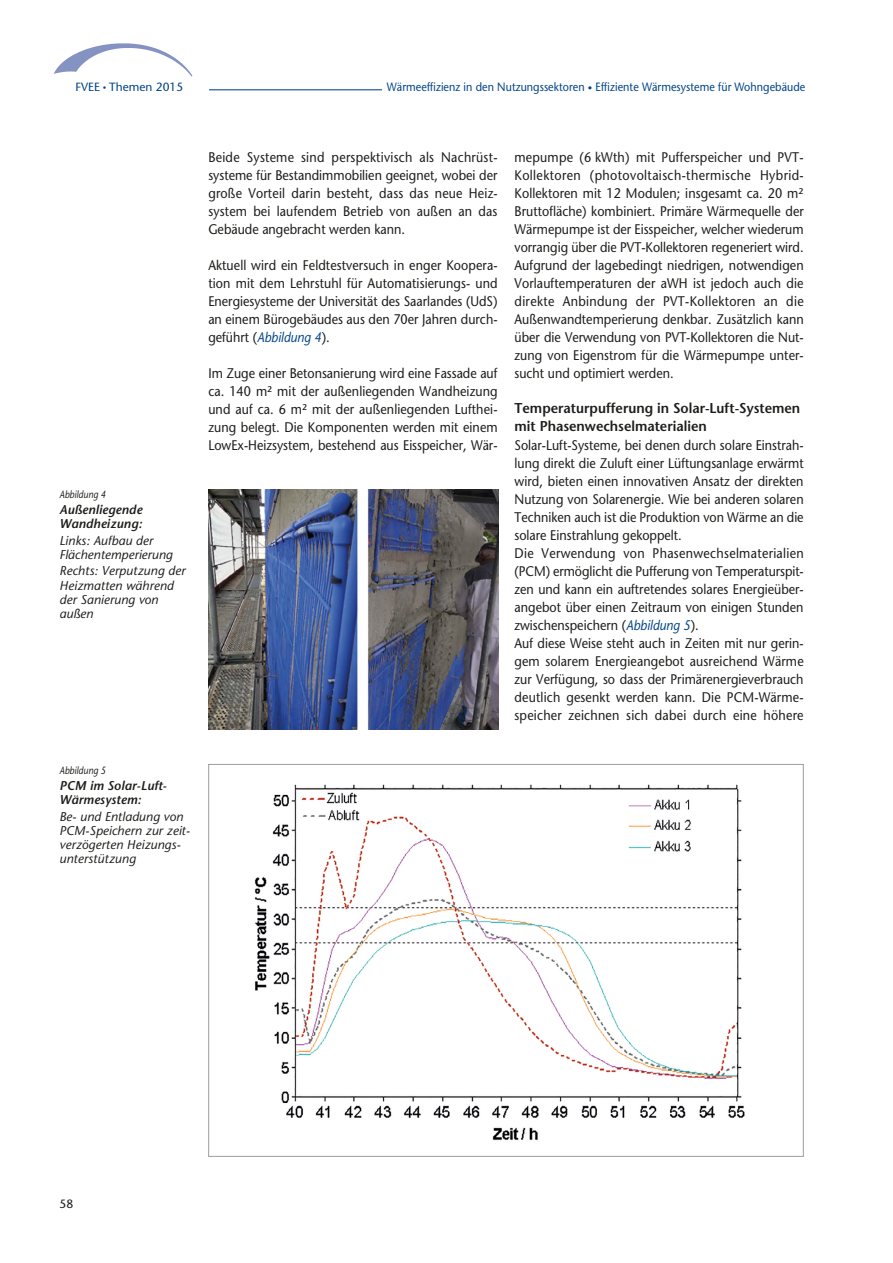
<style>
.page{position:relative;width:893px;height:1263px;background:#fff}
.page>*{position:absolute;margin:0;border:0;box-sizing:border-box;transform-origin:0 0}
._08_Ü3{font:600 14.25px/18px "Stone Sans";color:#1d1d1b;scale:.95 1}
._01_Fließtext{font:13.95px/18px "Stone Sans";color:#1d1d1b;text-align:justify;scale:.9 1}
._04_Kontakte{font:italic 12.75px/14.2px "Stone Sans";letter-spacing:.005em;color:#1d1d1b}
._04_Kontakte-2{font:italic 600 12.75px/14.2px "Stone Sans";letter-spacing:.005em;color:#1d1d1b}
.t1{font:12px "Stone Sans";letter-spacing:.005em;color:#048;scale:.9 1}
.t2{font:12px "Stone Sans";color:#1d1d1b}
.t3{font:11.85px "Stone Sans 13";color:#048}
._05_Kontakte_klein{font:italic 10.5px "Stone Sans";letter-spacing:.005em;color:#1d1d1b;scale:.85 1}
.s1{font-family:"Stone Sans";font-weight:700;font-size:6.9px}
.s2{font-size:9px}
.s3{font-style:italic;color:#048}
</style>
<div class="page">
<hr style="left:209px;top:89px;width:595px;height:1px;background:#048">
<img style="left:54px;top:43px;width:139px;height:34px">
<img style="left:209px;top:490px;width:290px;height:240px">
<img style="left:254px;top:784px;width:491px;height:356px">
<div style="left:382px;top:71px;width:428px;height:30px;background:#fff"></div>
<p class="t3" style="left:76px;top:79px;width:109px">FVEE <span class="s1">•</span> Themen 2015</p>
<p class="t1" style="left:387px;top:80px;width:466px">Wärmeeffizienz in den Nutzungssektoren <span class="s2">•</span> Effiziente Wärmesysteme für Wohngebäude</p>
<p class="_05_Kontakte_klein" style="left:60px;top:488px;width:56px">Abbildung 4</p>
<p class="_04_Kontakte-2" style="left:60px;top:502px;width:84px">Außenliegende<br>Wandheizung:</p>
<p class="_04_Kontakte" style="left:60px;top:533px;width:115px">Links: Aufbau der<br>Flächentemperierung</p>
<p class="_04_Kontakte" style="left:60px;top:564px;width:127px">Rechts: Verputzung der<br>Heizmatten während der Sanierung von außen</p>
<p class="_05_Kontakte_klein" style="left:60px;top:764px;width:56px">Abbildung 5</p>
<p class="_04_Kontakte-2" style="left:60px;top:778px;width:109px">PCM im Solar-Luft-<br>Wärmesystem:</p>
<p class="_04_Kontakte" style="left:60px;top:809px;width:132px">Be- und Entladung von<br>PCM-Speichern zur zeit&shy;verzögerten Heizungs&shy;unterstützung</p>
<p class="_01_Fließtext" style="left:208px;top:148px;width:323px">Beide Systeme sind perspektivisch als Nachrüst&shy;systeme für Bestandimmobilien geeignet, wobei der große Vorteil darin besteht, dass das neue Heiz&shy;system bei laufendem Betrieb von außen an das Gebäude angebracht werden kann.</p>
<p class="_01_Fließtext" style="left:208px;top:256px;width:323px">Aktuell wird ein Feldtestversuch in enger Koopera&shy;tion mit dem Lehrstuhl für Automatisierungs- und Energiesysteme der Universität des Saarlandes (UdS) an einem Bürogebäudes aus den 70er Jahren durch&shy;geführt (<span class="s3">Abbildung 4</span>).</p>
<p class="_01_Fließtext" style="left:208px;top:364px;width:323px">Im Zuge einer Betonsanierung wird eine Fassade auf ca. 140 m² mit der außenliegenden Wandheizung und auf ca. 6 m² mit der außenliegenden Lufthei&shy;zung belegt. Die Komponenten werden mit einem LowEx-Heizsystem, bestehend aus Eisspeicher, Wär-</p>
<p class="_01_Fließtext" style="left:514px;top:148px;width:323px">mepumpe (6 kWth) mit Pufferspeicher und PVT-Kollektoren (photovoltaisch-thermische Hybrid-Kollektoren mit 12 Modulen; insgesamt ca. 20 m²<br>Bruttofläche) kombiniert. Primäre Wärmequelle der Wärmepumpe ist der Eisspeicher, welcher wiederum vorrangig über die PVT-Kollektoren regeneriert wird.<br>Aufgrund der lagebedingt niedrigen, notwendigen Vorlauftemperaturen der aWH ist jedoch auch die direkte Anbindung der PVT-Kollektoren an die Außenwandtemperierung denkbar. Zusätzlich kann über die Verwendung von PVT-Kollektoren die Nut&shy;zung von Eigenstrom für die Wärmepumpe unter&shy;sucht und optimiert werden.</p>
<p class="_08_Ü3" style="left:514px;top:399px;width:302px">Temperaturpufferung in Solar-Luft-Systemen mit Phasenwechselmaterialien</p>
<p class="_01_Fließtext" style="left:514px;top:436px;width:323px">Solar-Luft-Systeme, bei denen durch solare Einstrah&shy;lung direkt die Zuluft einer Lüftungsanlage erwärmt wird, bieten einen innovativen Ansatz der direkten Nutzung von Solarenergie. Wie bei anderen solaren Techniken auch ist die Produktion von Wärme an die solare Einstrahlung gekoppelt.</p>
<p class="_01_Fließtext" style="left:514px;top:544px;width:323px">Die Verwendung von Phasenwechselmaterialien (PCM) ermöglicht die Pufferung von Temperaturspit&shy;zen und kann ein auftretendes solares Energieüber&shy;angebot über einen Zeitraum von einigen Stunden zwischenspeichern (<span class="s3">Abbildung 5</span>).</p>
<p class="_01_Fließtext" style="left:514px;top:634px;width:323px">Auf diese Weise steht auch in Zeiten mit nur gerin&shy;gem solarem Energieangebot ausreichend Wärme zur Verfügung, so dass der Primärenergieverbrauch deutlich gesenkt werden kann. Die PCM-Wärme&shy;speicher zeichnen sich dabei durch eine höhere</p>
<p class="t2" style="left:60px;top:1197px;width:15px">58</p>
</div>
